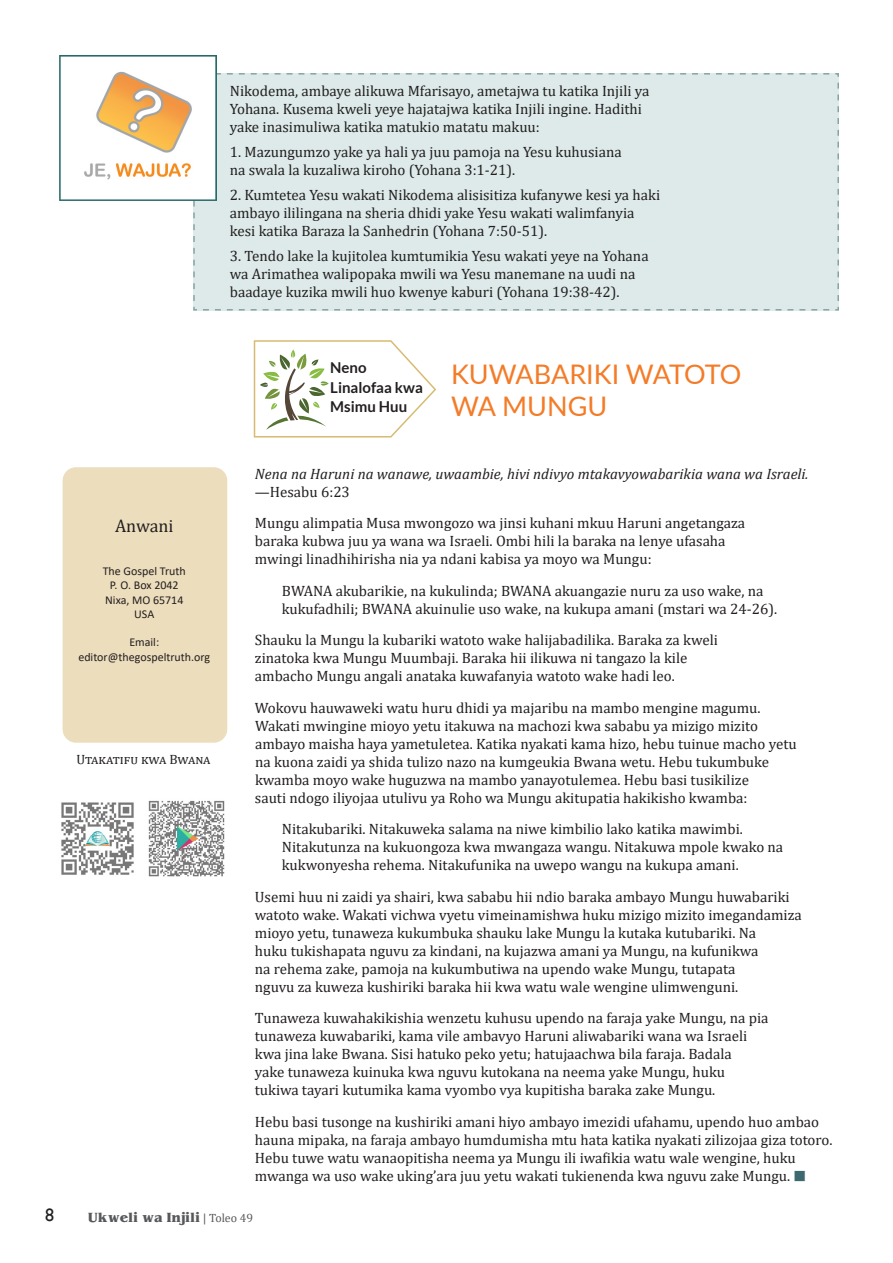
<style>
.page{position:relative;width:893px;height:1263px;background:#fff}
.page>*{position:absolute;margin:0;border:0;box-sizing:border-box;transform-origin:0 0}
.Article_Head{font:27px/32.4px "Lato";color:#f47b27}
.Body{font:18px "Cambria";color:#231f20}
.t1{font:18px "Gill Sans";color:#231f20}
.Body-2{font:15px/18px "Cambria";color:#231f20}
.Body-3{font:italic 15px/18px "Cambria";color:#231f20}
.t2{font:700 15px/19.5px "Lato";color:#231f20}
.WTBT_References{font:13.5px "Cambria";letter-spacing:.005em;color:#231f20}
.Body-4{font:12px/14.4px "Calibri";color:#231f20;text-align:center}
.t3{font:700 12px "Benguiat";color:#57585a}
.s1{font-style:normal}
.s2{color:#3d686e}
.s3{font-family:"Cambria";font-weight:400}
.s4{font-family:"Cambria";font-weight:400;color:#5a5a5d}
</style>
<div class="page">
<div style="left:63px;top:467px;width:164px;height:276px;background:#ecddbc;border-radius:14px"></div>
<div style="left:193px;top:72px;width:646px;height:239px;background:#ddeae9"></div>
<img style="left:60px;top:56px;width:156px;height:145px">
<svg style="left:254px;top:340px;width:182px;height:97px"></svg>
<img style="left:148px;top:800px;width:77px;height:77px">
<img style="left:61px;top:802px;width:73px;height:73px">
<p class="Body-2" style="left:230px;top:82px;width:421px">Nikodema, ambaye alikuwa Mfarisayo, ametajwa tu katika Injili ya<br>Yohana. Kusema kweli yeye hajatajwa katika Injili ingine. Hadithi yake inasimuliwa katika matukio matatu makuu:</p>
<p class="Body-2" style="left:230px;top:143px;width:393px">1. Mazungumzo yake ya hali ya juu pamoja na Yesu kuhusiana na swala la kuzaliwa kiroho (Yohana 3:1-21).</p>
<p class="Body-2" style="left:230px;top:186px;width:432px">2. Kumtetea Yesu wakati Nikodema alisisitiza kufanywe kesi ya haki ambayo ililingana na sheria dhidi yake Yesu wakati walimfanyia kesi katika Baraza la Sanhedrin (Yohana 7:50-51).</p>
<p class="Body-2" style="left:230px;top:247px;width:420px">3. Tendo lake la kujitolea kumtumikia Yesu wakati yeye na Yohana wa Arimathea walipopaka mwili wa Yesu manemane na uudi na baadaye kuzika mwili huo kwenye kaburi (Yohana 19:38-42).</p>
<p class="Body" style="left:115px;top:515px;width:60px">Anwani</p>
<p class="Body-4" style="left:103px;top:563px;width:85px">The Gospel Truth<br>P. O. Box 2042<br>Nixa, MO 65714<br>USA</p>
<p class="Body-4" style="left:78px;top:635px;width:133px">Email: editor@thegospeltruth.org</p>
<p class="WTBT_References" style="left:76px;top:752px;width:135px">Utakatifu kwa Bwana</p>
<p class="t2" style="left:330px;top:358px;width:94px">Neno<br>Linalofaa kwa<br>Msimu Huu</p>
<p class="Article_Head" style="left:451px;top:356px;width:292px">KUWABARIKI WATOTO<br>WA MUNGU</p>
<p class="Body-3" style="left:255px;top:464px;width:555px">Nena na Haruni na wanawe, uwaambie, hivi ndivyo mtakavyowabarikia wana wa Israeli. <span class="s1">—Hesabu 6:23</span></p>
<p class="Body-2" style="left:255px;top:514px;width:492px">Mungu alimpatia Musa mwongozo wa jinsi kuhani mkuu Haruni angetangaza baraka kubwa juu ya wana wa Israeli. Ombi hili la baraka na lenye ufasaha mwingi linadhihirisha nia ya ndani kabisa ya moyo wa Mungu:</p>
<p class="Body-2" style="left:282px;top:582px;width:497px">BWANA akubarikie, na kukulinda; BWANA akuangazie nuru za uso wake, na kukufadhili; BWANA akuinulie uso wake, na kukupa amani (mstari wa 24-26).</p>
<p class="Body-2" style="left:255px;top:631px;width:465px">Shauku la Mungu la kubariki watoto wake halijabadilika. Baraka za kweli zinatoka kwa Mungu Muumbaji. Baraka hii ilikuwa ni tangazo la kile ambacho Mungu angali anataka kuwafanyia watoto wake hadi leo.</p>
<p class="Body-2" style="left:255px;top:699px;width:543px">Wokovu hauwaweki watu huru dhidi ya majaribu na mambo mengine magumu.<br>Wakati mwingine mioyo yetu itakuwa na machozi kwa sababu ya mizigo mizito ambayo maisha haya yametuletea. Katika nyakati kama hizo, hebu tuinue macho yetu na kuona zaidi ya shida tulizo nazo na kumgeukia Bwana wetu. Hebu tukumbuke kwamba moyo wake huguzwa na mambo yanayotulemea. Hebu basi tusikilize<br>sauti ndogo iliyojaa utulivu ya Roho wa Mungu akitupatia hakikisho kwamba:</p>
<p class="Body-2" style="left:282px;top:820px;width:503px">Nitakubariki. Nitakuweka salama na niwe kimbilio lako katika mawimbi.<br>Nitakutunza na kukuongoza kwa mwangaza wangu. Nitakuwa mpole kwako na kukwonyesha rehema. Nitakufunika na uwepo wangu na kukupa amani.</p>
<p class="Body-2" style="left:255px;top:888px;width:548px">Usemi huu ni zaidi ya shairi, kwa sababu hii ndio baraka ambayo Mungu huwabariki watoto wake. Wakati vichwa vyetu vimeinamishwa huku mizigo mizito imegandamiza mioyo yetu, tunaweza kukumbuka shauku lake Mungu la kutaka kutubariki. Na<br>huku tukishapata nguvu za kindani, na kujazwa amani ya Mungu, na kufunikwa<br>na rehema zake, pamoja na kukumbutiwa na upendo wake Mungu, tutapata<br>nguvu za kuweza kushiriki baraka hii kwa watu wale wengine ulimwenguni.</p>
<p class="Body-2" style="left:255px;top:1009px;width:515px">Tunaweza kuwahakikishia wenzetu kuhusu upendo na faraja yake Mungu, na pia tunaweza kuwabariki, kama vile ambavyo Haruni aliwabariki wana wa Israeli kwa jina lake Bwana. Sisi hatuko peko yetu; hatujaachwa bila faraja. Badala<br>yake tunaweza kuinuka kwa nguvu kutokana na neema yake Mungu, huku tukiwa tayari kutumika kama vyombo vya kupitisha baraka zake Mungu.</p>
<p class="Body-2" style="left:255px;top:1113px;width:579px">Hebu basi tusonge na kushiriki amani hiyo ambayo imezidi ufahamu, upendo huo ambao hauna mipaka, na faraja ambayo humdumisha mtu hata katika nyakati zilizojaa giza totoro.<br>Hebu tuwe watu wanaopitisha neema ya Mungu ili iwafikia watu wale wengine, huku mwanga wa uso wake uking’ara juu yetu wakati tukienenda kwa nguvu zake Mungu. <span class="s2">■</span></p>
<p class="t1" style="left:45px;top:1205px;width:10px">8</p>
<p class="t3" style="left:88px;top:1209px;width:167px">Ukweli wa Injili <span class="s3">|</span> <span class="s4">Toleo 49</span></p>
</div>
